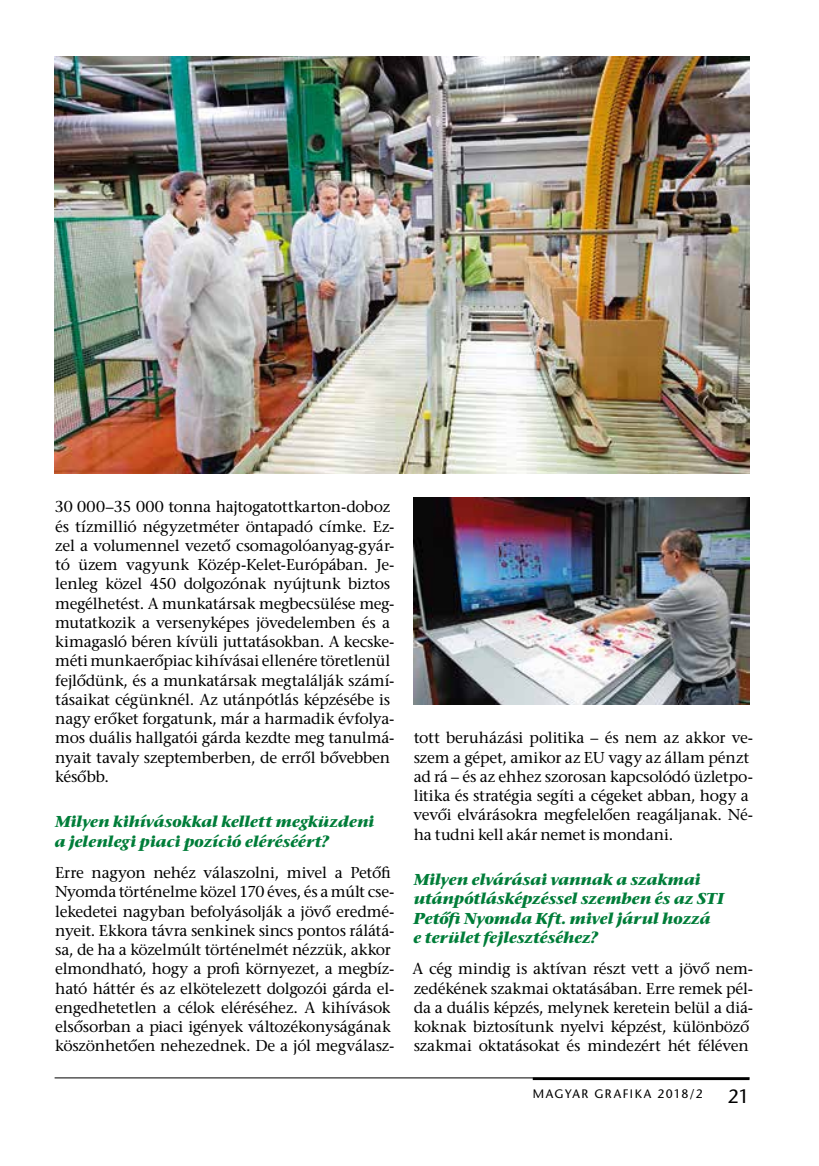
<style>
.page{position:relative;width:819px;height:1166px;background:#fff}
.page>*{position:absolute;margin:0;border:0;box-sizing:border-box;transform-origin:0 0}
.t1{font:19.25px "ITC Stone Sans";color:#000}
.t2{font:15.75px/19.2px "ITC Stone Serif";letter-spacing:-.015em;color:#000}
.t3{font:italic 700 15.75px/19.2px "ITC Stone Serif";letter-spacing:-.01em;color:#007d39}
.t4{font:12.25px "ITC Stone Sans";letter-spacing:.12em;color:#000}
</style>
<div class="page">
<hr style="left:55px;top:1077px;width:694px;height:1px;background:#000">
<hr style="left:532px;top:1077px;width:217px;height:3px;background:#000">
<img style="left:55px;top:57px;width:694px;height:417px">
<img style="left:413px;top:497px;width:336px;height:208px">
<p class="t2" style="left:55px;top:499px;width:341px">30 000–35 000 tonna hajtogatottkarton-doboz és tízmillió négyzetméter öntapadó címke. Ez&shy;zel a volumennel vezető csomagolóanyag-gyár&shy;tó üzem vagyunk Közép-Kelet-Európában. Je&shy;lenleg közel 450 dolgozónak nyújtunk biztos megélhetést. A munkatársak megbecsülése meg&shy;mutatkozik a versenyképes jövedelemben és a kimagasló béren kívüli juttatásokban. A kecske&shy;méti munkaerőpiac kihívásai ellenére töretlenül fejlődünk, és a munkatársak megtalálják számí&shy;tásaikat cégünknél. Az utánpótlás képzésébe is nagy erőket forgatunk, már a harmadik évfolya&shy;mos duális hallgatói gárda kezdte meg tanulmá&shy;nyait tavaly szeptemberben, de erről bővebben később.</p>
<p class="t3" style="left:54px;top:814px;width:321px">Milyen kihívásokkal kellett megküzdeni a jelenlegi piaci pozíció eléréséért?</p>
<p class="t2" style="left:55px;top:865px;width:341px">Erre nagyon nehéz válaszolni, mivel a Petőfi Nyomda történelme közel 170 éves, és a múlt cse&shy;lekedetei nagyban befolyásolják a jövő eredmé&shy;nyeit. Ekkora távra senkinek sincs pontos rálátá&shy;sa, de ha a közelmúlt történelmét nézzük, akkor elmondható, hogy a profi környezet, a megbíz&shy;ható háttér és az elkötelezett dolgozói gárda el&shy;engedhetetlen a célok eléréséhez. A kihívások elsősorban a piaci igények változékonyságának köszönhetően nehezednek. De a jól megválasz-</p>
<p class="t2" style="left:413px;top:730px;width:341px">tott beruházási politika – és nem az akkor ve&shy;szem a gépet, amikor az EU vagy az állam pénzt ad rá – és az ehhez szorosan kapcsolódó üzletpo&shy;litika és stratégia segíti a cégeket abban, hogy a vevői elvárásokra megfelelően reagáljanak. Né&shy;ha tudni kell akár nemet is mondani.</p>
<p class="t3" style="left:413px;top:872px;width:312px">Milyen elvárásai vannak a szakmai utánpótlásképzéssel szemben és az STI Petőfi Nyomda Kft. mivel járul hozzá<br>e terület fejlesztéséhez?</p>
<p class="t2" style="left:412px;top:961px;width:342px">A cég mindig is aktívan részt vett a jövő nem&shy;zedékének szakmai oktatásában. Erre remek pél&shy;da a duális képzés, melynek keretein belül a diá&shy;koknak biztosítunk nyelvi képzést, különböző szakmai oktatásokat és mindezért hét féléven</p>
<p class="t4" style="left:532px;top:1087px;width:171px">MAGYAR GRAFIKA 2018/2</p>
<p class="t1" style="left:727px;top:1085px;width:23px">21</p>
</div>
